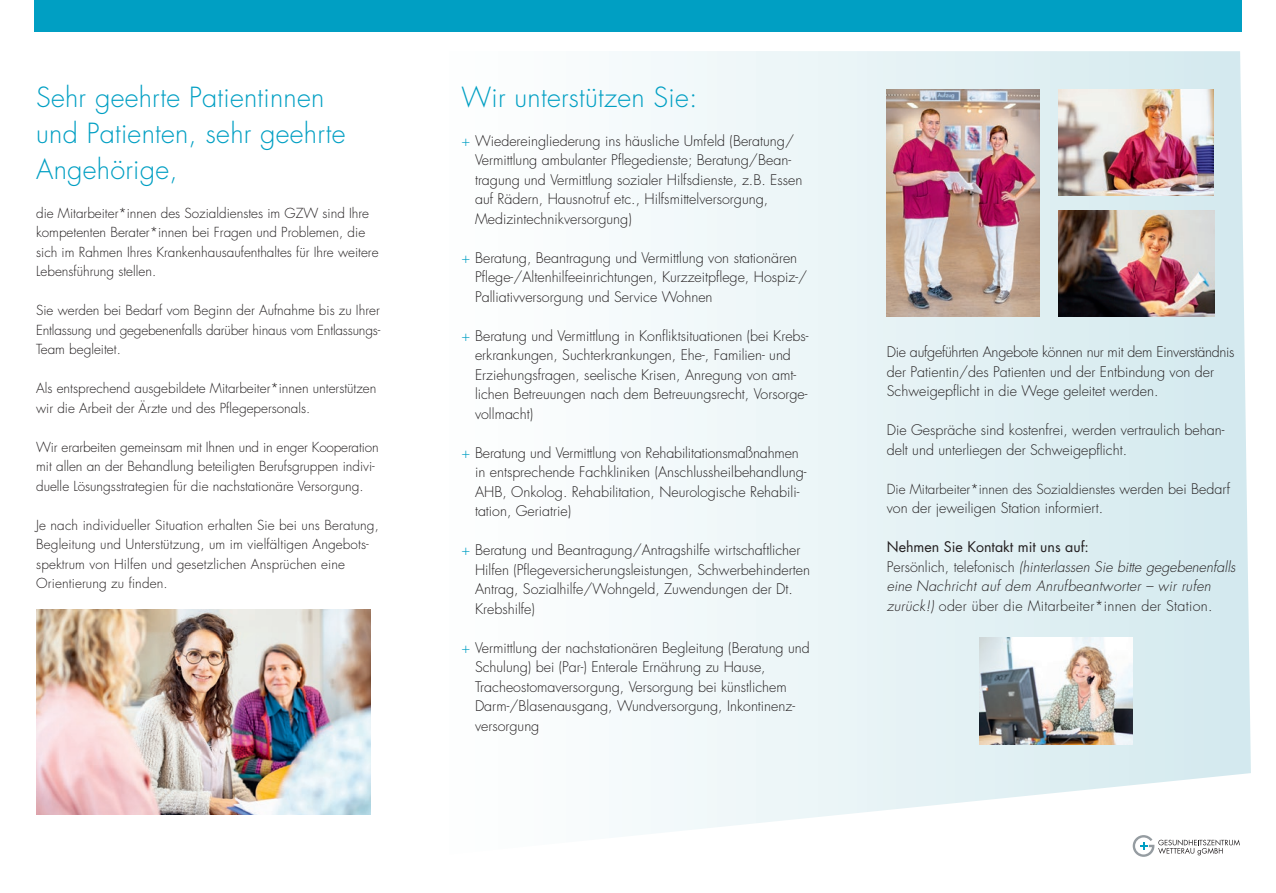
<style>
.page{position:relative;width:1276px;height:893px;background:#fff}
.page>*{position:absolute;margin:0;border:0;box-sizing:border-box;transform-origin:0 0}
.t1{font:300 27px/36px "Futura LT";letter-spacing:.01em;color:#009fc3}
.t2{font:300 14.25px/19.5px "Futura LT";color:#231f20}
.t3{font:italic 300 14.25px/19.5px "Futura LT";letter-spacing:.01em;color:#231f20}
.t4{font:300 13.5px/19.5px "Futura LT";color:#231f20}
.s1{color:#009fc3}
.s2{font-size:14.25px}
.s3{font-weight:400;font-style:normal}
.s4{font-style:normal}
</style>
<div class="page">
<svg style="left:632px;top:51px;width:619px;height:795px"></svg>
<div style="left:34px;top:0;width:1208px;height:32px;background:#009fc3"></div>
<img style="left:1058px;top:89px;width:155px;height:107px">
<img style="left:887px;top:89px;width:153px;height:228px">
<svg style="left:1132px;top:835px;width:107px;height:22px"></svg>
<img style="left:1059px;top:210px;width:155px;height:107px">
<img style="left:36px;top:609px;width:334px;height:206px">
<img style="left:979px;top:638px;width:153px;height:106px">
<h1 class="t1" style="left:36px;top:80px;width:311px">Sehr geehrte Patientinnen und Patienten, sehr geehrte<br>Angehörige,</h1>
<p class="t4" style="left:36px;top:203px;width:344px">die Mitarbeiter*innen des Sozialdienstes im GZW sind Ihre kompetenten Berater*innen bei Fragen und Problemen, die sich im Rahmen Ihres Krankenhausaufenthaltes für Ihre weitere Lebensführung stellen.</p>
<p class="t4" style="left:36px;top:301px;width:346px;text-align:justify">Sie werden bei Bedarf vom Beginn der Aufnahme bis zu Ihrer Entlassung und gegebenenfalls darüber hinaus vom Entlassungs-Team begleitet.</p>
<p class="t4" style="left:36px;top:379px;width:342px">Als entsprechend ausgebildete Mitarbeiter*innen unterstützen wir die Arbeit der Ärzte und des Pflegepersonals.</p>
<p class="t4" style="left:36px;top:437px;width:344px">Wir erarbeiten gemeinsam mit Ihnen und in enger Kooperation mit allen an der Behandlung beteiligten Berufsgruppen indivi&shy;duelle Lösungsstrategien für die nachstationäre Versorgung.</p>
<p class="t4" style="left:36px;top:515px;width:344px">Je nach individueller Situation erhalten Sie bei uns Beratung, Begleitung und Unterstützung, um im vielfältigen Angebots&shy;spektrum von Hilfen und gesetzlichen Ansprüchen eine Orientierung zu finden.</p>
<h1 class="t1" style="left:461px;top:80px;width:237px">Wir unterstützen Sie:</h1>
<p class="t2" style="left:475px;top:131px;width:329px;text-indent:-14px"><span class="s1">+</span> Wiedereingliederung ins häusliche Umfeld (Beratung/ Vermittlung ambulanter Pflegedienste; Beratung/Bean&shy;tragung und Vermittlung sozialer Hilfsdienste, z.B. Essen auf Rädern, Hausnotruf etc., Hilfsmittelversorgung, Medizintechnikversorgung)</p>
<p class="t2" style="left:475px;top:248px;width:334px;text-indent:-14px"><span class="s1">+</span> Beratung, Beantragung und Vermittlung von stationären<br>Pflege-/Altenhilfeeinrichtungen, Kurzzeitpflege, Hospiz-/<br>Palliativversorgung und Service Wohnen</p>
<p class="t2" style="left:475px;top:326px;width:335px;text-indent:-14px"><span class="s1">+</span> Beratung und Vermittlung in Konfliktsituationen (bei Krebs&shy;erkrankungen, Suchterkrankungen, Ehe-, Familien- und Erziehungsfragen, seelische Krisen, Anregung von amt&shy;lichen Betreuungen nach dem Betreuungsrecht, Vorsorge&shy;vollmacht)</p>
<p class="t2" style="left:475px;top:443px;width:333px;text-indent:-14px"><span class="s1">+</span> Beratung und Vermittlung von Rehabilitationsmaßnahmen in entsprechende Fachkliniken (Anschlussheilbehandlung-AHB, Onkolog. Rehabilitation, Neurologische Rehabili&shy;tation, Geriatrie)</p>
<p class="t2" style="left:475px;top:541px;width:337px;text-indent:-14px"><span class="s1">+</span> Beratung und Beantragung/Antragshilfe wirtschaftlicher Hilfen (Pflegeversicherungsleistungen, Schwerbehinderten Antrag, Sozialhilfe/Wohngeld, Zuwendungen der Dt.<br>Krebshilfe)</p>
<p class="t2" style="left:475px;top:638px;width:336px;text-indent:-14px"><span class="s1">+</span> Vermittlung der nachstationären Begleitung (Beratung und Schulung) bei (Par-) Enterale Ernährung zu Hause, Tracheostomaversorgung, Versorgung bei künstlichem Darm-/Blasenausgang, Wundversorgung, Inkontinenz&shy;versorgung</p>
<p class="t2" style="left:887px;top:343px;width:349px">Die aufgeführten Angebote können nur mit dem Einverständnis der Patientin/des Patienten und der Entbindung von der<br>Schweigepflicht in die Wege geleitet werden.</p>
<p class="t2" style="left:887px;top:421px;width:339px">Die Gespräche sind kostenfrei, werden vertraulich behan&shy;delt und unterliegen der Schweigepflicht.</p>
<p class="t4" style="left:887px;top:480px;width:345px">Die Mitarbeiter*innen des Sozialdienstes <span class="s2">werden bei Bedarf</span></p>
<p class="t2" style="left:887px;top:499px;width:218px">von der jeweiligen Station informiert.</p>
<p class="t3" style="left:887px;top:538px;width:350px"><span class="s3">Nehmen Sie Kontakt mit uns auf:<br></span><span class="s4">Persönlich, telefonisch</span> (hinterlassen Sie bitte gegebenenfalls eine Nachricht auf dem Anrufbeantworter – wir rufen zurück!) <span class="s4">oder über die Mitarbeiter*innen der Station.</span></p>
</div>
